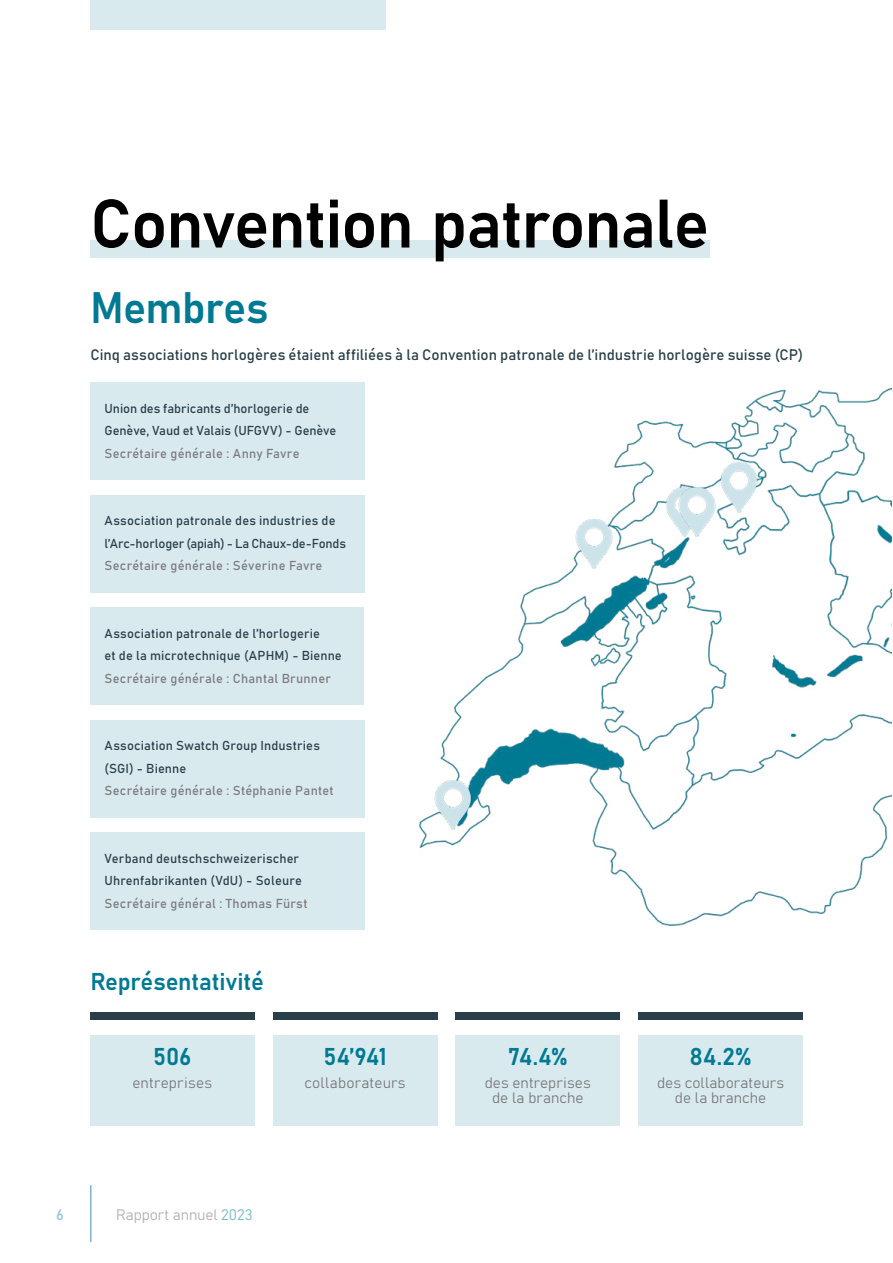
<style>
.page{position:relative;width:893px;height:1263px;background:#fff}
.page>*{position:absolute;margin:0;border:0;box-sizing:border-box;transform-origin:0 0}
.t1{font:67.5px "Bahnschrift";letter-spacing:-.025em;color:#000}
.t2{font:43.5px "Bahnschrift";letter-spacing:-.015em;color:#007a93}
.t3{font:24px "Bahnschrift";letter-spacing:-.01em;color:#007a93}
.t4{font:15px "Bahnschrift";color:#293f49}
.t5{font:15px/15px "Bahnschrift";letter-spacing:.01em;color:#7c7b7b;text-align:center}
.t6{font:15px "Bahnschrift";letter-spacing:-.01em;color:#b3b2b2}
.t7{font:15px "Bahnschrift";color:#95c6d3}
.t8{font:12.9px/22.5px "Bahnschrift";letter-spacing:.01em;color:#293f49}
.t9{font:12.9px "Bahnschrift";letter-spacing:.02em;color:#7c7b7b}
.s1{color:#78b8c8}
</style>
<div class="page">
<hr style="left:90px;top:1185px;width:2px;height:57px;background:#78b8c8">
<div style="left:90px;top:0;width:295px;height:30px;background:#d9eaef"></div>
<img style="left:419px;top:387px;width:473px;height:539px">
<div style="left:90px;top:383px;width:274px;height:97px;background:#d9eaef"></div>
<div style="left:90px;top:495px;width:274px;height:98px;background:#d9eaef"></div>
<div style="left:90px;top:608px;width:274px;height:97px;background:#d9eaef"></div>
<div style="left:90px;top:720px;width:274px;height:98px;background:#d9eaef"></div>
<div style="left:90px;top:833px;width:274px;height:97px;background:#d9eaef"></div>
<img style="left:569px;top:519px;width:50px;height:49px">
<img style="left:660px;top:488px;width:12px;height:49px">
<img style="left:672px;top:488px;width:50px;height:49px">
<img style="left:714px;top:463px;width:50px;height:49px">
<img style="left:429px;top:780px;width:49px;height:49px">
<div style="left:90px;top:1035px;width:165px;height:90px;background:#d9eaef"></div>
<div style="left:273px;top:1035px;width:164px;height:90px;background:#d9eaef"></div>
<div style="left:455px;top:1035px;width:165px;height:90px;background:#d9eaef"></div>
<div style="left:638px;top:1035px;width:165px;height:90px;background:#d9eaef"></div>
<div style="left:90px;top:240px;width:619px;height:17px;background:#d9eaef"></div>
<div style="left:273px;top:1013px;width:164px;height:7px;background:#293f49"></div>
<div style="left:90px;top:1013px;width:165px;height:7px;background:#293f49"></div>
<div style="left:455px;top:1013px;width:165px;height:7px;background:#293f49"></div>
<div style="left:638px;top:1013px;width:165px;height:7px;background:#293f49"></div>
<h1 class="t1" style="left:90px;top:173px;width:621px">Convention patronale</h1>
<h2 class="t2" style="left:90px;top:274px;width:180px">Membres</h2>
<p class="t4" style="left:90px;top:343px;width:714px">Cinq associations horlogères étaient affiliées à la Convention patronale de l’industrie horlogère suisse (CP)</p>
<p class="t8" style="left:105px;top:396px;width:233px">Union des fabricants d’horlogerie de<br>Genève, Vaud et Valais (UFGVV) - Genève</p>
<p class="t9" style="left:105px;top:443px;width:196px">Secrétaire générale : Anny Favre</p>
<p class="t8" style="left:105px;top:508px;width:243px">Association patronale des industries de l’Arc-horloger (apiah) - La Chaux-de-Fonds</p>
<p class="t9" style="left:105px;top:556px;width:219px">Secrétaire générale : Séverine Favre</p>
<p class="t8" style="left:105px;top:621px;width:239px">Association patronale de l’horlogerie<br>et de la microtechnique (APHM) - Bienne</p>
<p class="t9" style="left:105px;top:668px;width:228px">Secrétaire générale : Chantal Brunner</p>
<p class="t8" style="left:105px;top:733px;width:217px">Association Swatch Group Industries (SGI) - Bienne</p>
<p class="t9" style="left:105px;top:781px;width:231px">Secrétaire générale : Stéphanie Pantet</p>
<p class="t8" style="left:105px;top:846px;width:199px">Verband deutschschweizerischer<br>Uhrenfabrikanten (VdU) - Soleure</p>
<p class="t9" style="left:105px;top:893px;width:204px">Secrétaire général : Thomas Fürst</p>
<h3 class="t3" style="left:90px;top:963px;width:175px">Représentativité</h3>
<h3 class="t3" style="left:153px;top:1038px;width:40px">506</h3>
<p class="t5" style="left:132px;top:1074px;width:81px">entreprises</p>
<h3 class="t3" style="left:323px;top:1038px;width:65px">54’941</h3>
<p class="t5" style="left:304px;top:1074px;width:103px">collaborateurs</p>
<p class="t7" style="left:56px;top:1203px;width:9px">6</p>
<p class="t6" style="left:116px;top:1203px;width:138px">Rapport annuel <span class="s1">2023</span></p>
<h3 class="t3" style="left:508px;top:1038px;width:61px">74.4%</h3>
<p class="t5" style="left:485px;top:1074px;width:108px">des entreprises de la branche</p>
<h3 class="t3" style="left:689px;top:1038px;width:64px">84.2%</h3>
<p class="t5" style="left:657px;top:1074px;width:129px">des collaborateurs de la branche</p>
</div>
